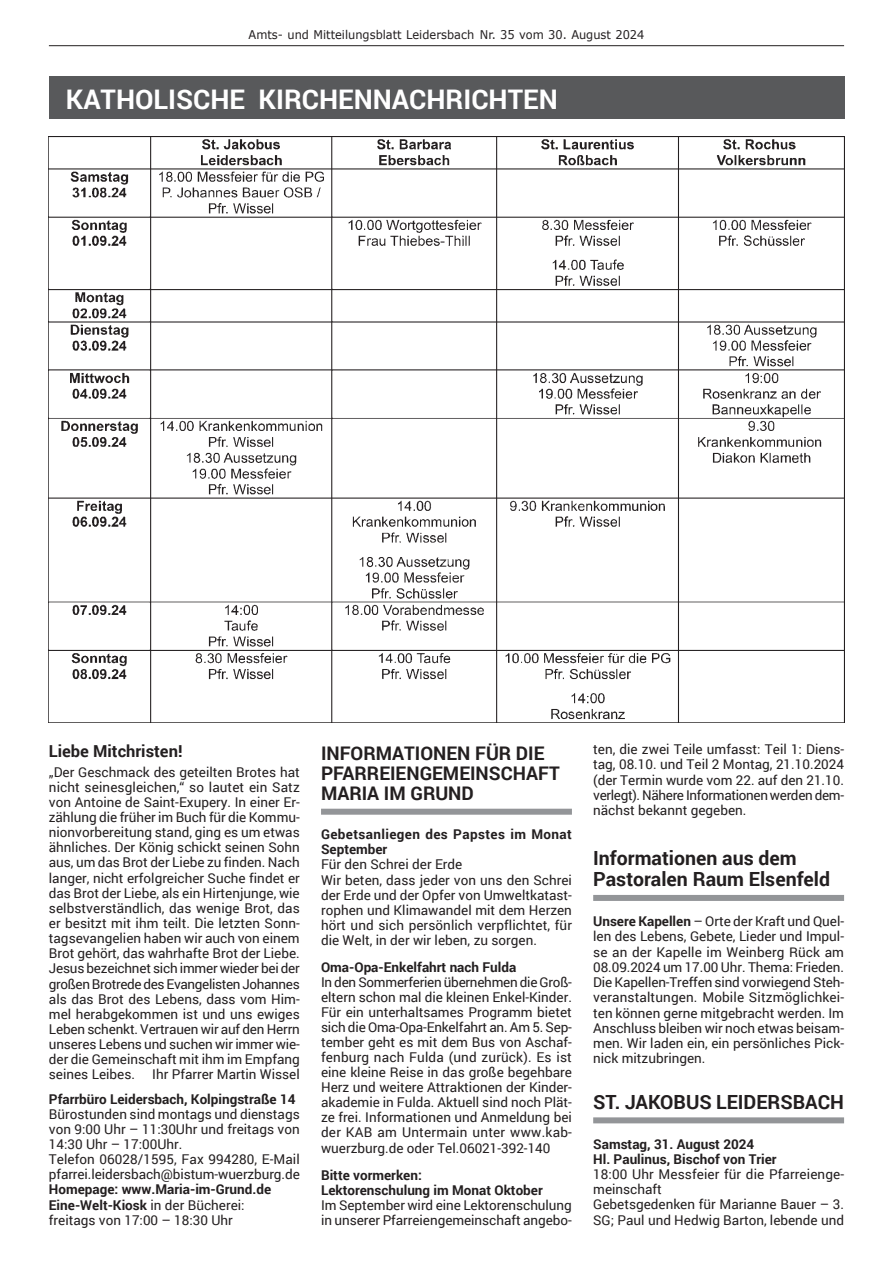
<style>
.page{position:relative;width:893px;height:1263px;background:#fff}
.page>*{position:absolute;margin:0;border:0;box-sizing:border-box;transform-origin:0 0}
.t1{font:700 27px "Roboto";color:#fff}
.t2{font:700 19.5px/21.3px "Roboto";color:#231f20}
.t3{font:700 18.75px "Roboto";color:#231f20}
.t4{font:700 16.5px "Roboto";color:#231f20}
.t5{font:13.5px/15.1px "Roboto";color:#231f20;text-align:justify}
.t6{font:700 13.5px/15.1px "Roboto";color:#231f20}
.t7{font:700 13.5px/15px "Roboto";letter-spacing:.025em;color:#231f20}
.t8{font:12px "Verdana";color:#231f20;scale:.95 1}
.s1{font-weight:400}
.s2{font-weight:700}
</style>
<div class="page">
<hr style="left:49px;top:45px;width:795px;height:1px;background:#231f20">
<div style="left:49px;top:77px;width:795px;height:42px;background:#58595b"></div>
<div style="left:593px;top:895px;width:251px;height:6px;background:#939598"></div>
<div style="left:593px;top:1117px;width:251px;height:6px;background:#939598"></div>
<div style="left:321px;top:809px;width:251px;height:6px;background:#939598"></div>
<img style="left:49px;top:136px;width:795px;height:587px">
<p class="t8" style="left:249px;top:27px;width:418px">Amts- und Mitteilungsblatt Leidersbach Nr. 35 vom 30. August 2024</p>
<h1 class="t1" style="left:66px;top:80px;width:18px">Kat</h1>
<h1 class="t1" style="left:116px;top:80px;width:35px">holis</h1>
<h1 class="t1" style="left:193px;top:80px;width:51px">cheKi</h1>
<h1 class="t1" style="left:284px;top:80px;width:73px">rchenna</h1>
<h1 class="t1" style="left:409px;top:80px;width:116px">chrichten</h1>
<p class="t4" style="left:49px;top:740px;width:135px">Liebe Mitchristen!</p>
<p class="t5" style="left:49px;top:764px;width:252px">„Der Geschmack des geteilten Brotes hat nicht seinesgleichen,“ so lautet ein Satz von Antoine de Saint-Exupery. In einer Er&shy;zählung die früher im Buch für die Kommu&shy;nionvorbereitung stand, ging es um etwas ähnliches. Der König schickt seinen Sohn aus, um das Brot der Liebe zu finden. Nach langer, nicht erfolgreicher Suche findet er das Brot der Liebe, als ein Hirtenjunge, wie selbstverständlich, das wenige Brot, das er besitzt mit ihm teilt. Die letzten Sonn&shy;tagsevangelien haben wir auch von einem Brot gehört, das wahrhafte Brot der Liebe.<br>Jesus bezeichnet sich immer wieder bei der großen Brotrede des Evangelisten Johannes als das Brot des Lebens, dass vom Him&shy;mel herabgekommen ist und uns ewiges Leben schenkt. Vertrauen wir auf den Herrn unseres Lebens und suchen wir immer wie&shy;der die Gemeinschaft mit ihm im Empfang seines Leibes.</p>
<p class="t5" style="left:152px;top:1066px;width:149px">Ihr Pfarrer Martin Wissel</p>
<p class="t6" style="left:49px;top:1091px;width:248px">Pfarrbüro Leidersbach, Kolpingstraße 14</p>
<p class="t5" style="left:49px;top:1106px;width:252px;text-align:left">Bürostunden sind montags und dienstags von 9:00 Uhr – 11:30Uhr und freitags von 14:30 Uhr – 17:00Uhr.<br>Telefon 06028/1595, Fax 994280, E-Mail pfarrei.leidersbach@bistum-wuerzburg.de</p>
<p class="t6" style="left:49px;top:1181px;width:224px">Homepage: www.Maria-im-Grund.de<br>Eine-Welt-Kiosk <span class="s1">in der Bücherei: freitags von 17:00 – 18:30 Uhr</span></p>
<h3 class="t3" style="left:321px;top:740px;width:19px">Info</h3>
<h3 class="t3" style="left:363px;top:740px;width:25px">rmationen</h3>
<h3 class="t3" style="left:475px;top:740px;width:51px">fü r die</h3>
<h3 class="t3" style="left:321px;top:760px;width:71px">Pfarreiengemeins</h3>
<h3 class="t3" style="left:501px;top:760px;width:38px">chaft</h3>
<h3 class="t3" style="left:321px;top:780px;width:128px">Maria im Grund</h3>
<p class="t7" style="left:321px;top:826px;width:252px">Gebetsanliegen des Papstes im Monat<br>September</p>
<p class="t5" style="left:321px;top:857px;width:252px;text-align:left">Für den Schrei der Erde<br>Wir beten, dass jeder von uns den Schrei der Erde und der Opfer von Umweltkatast&shy;rophen und Klimawandel mit dem Herzen hört und sich persönlich verpflichtet, für die Welt, in der wir leben, zu sorgen.</p>
<p class="t6" style="left:321px;top:959px;width:197px">Oma-Opa-Enkelfahrt nach Fulda</p>
<p class="t5" style="left:321px;top:974px;width:252px">In den Sommerferien übernehmen die Groß&shy;eltern schon mal die kleinen Enkel-Kinder.<br>Für ein unterhaltsames Programm bietet sich die Oma-Opa-Enkelfahrt an. Am 5. Sep&shy;tember geht es mit dem Bus von Aschaf&shy;fenburg nach Fulda (und zurück). Es ist eine kleine Reise in das große begehbare Herz und weitere Attraktionen der Kinder&shy;akademie in Fulda. Aktuell sind noch Plät&shy;ze frei. Informationen und Anmeldung bei der KAB am Untermain unter www.kab&shy;wuerzburg.de oder Tel.06021-392-140</p>
<p class="t6" style="left:321px;top:1167px;width:223px">Bitte vormerken:<br>Lektorenschulung im Monat Oktober</p>
<p class="t5" style="left:321px;top:1197px;width:252px">Im September wird eine Lektorenschulung in unserer Pfarreiengemeinschaft angebo-</p>
<p class="t5" style="left:593px;top:741px;width:252px">ten, die zwei Teile umfasst: Teil 1: Diens&shy;tag, 08.10. und Teil 2 Montag, 21.10.2024 (der Termin wurde vom 22. auf den 21.10. verlegt). Nähere Informationen werden dem&shy;nächst bekannt gegeben.</p>
<h2 class="t2" style="left:593px;top:847px;width:238px">Informationen aus dem<br>Pastoralen Raum Elsenfeld</h2>
<p class="t5" style="left:593px;top:913px;width:252px"><span class="s2">Unsere Kapellen</span> – Orte der Kraft und Quel&shy;len des Lebens, Gebete, Lieder und Impul&shy;se an der Kapelle im Weinberg Rück am 08.09.2024 um 17.00 Uhr. Thema: Frieden.<br>Die Kapellen-Treffen sind vorwiegend Steh&shy;veranstaltungen. Mobile Sitzmöglichkei&shy;ten können gerne mitgebracht werden. Im Anschluss bleiben wir noch etwas beisam&shy;men. Wir laden ein, ein persönliches Pick&shy;nick mitzubringen.</p>
<h2 class="t2" style="left:593px;top:1090px;width:81px">St. Jakobus</h2>
<h2 class="t2" style="left:716px;top:1090px;width:22px">Leide</h2>
<h2 class="t2" style="left:767px;top:1090px;width:27px">rsba</h2>
<h2 class="t2" style="left:818px;top:1090px;width:28px">ch</h2>
<p class="t6" style="left:593px;top:1135px;width:185px">Samstag, 31. August 2024<br>Hl. Paulinus, Bischof von Trier</p>
<p class="t5" style="left:593px;top:1166px;width:252px;text-align:left">18:00 Uhr Messfeier für die Pfarreienge&shy;meinschaft<br>Gebetsgedenken für Marianne Bauer – 3.<br>SG; Paul und Hedwig Barton, lebende und</p>
</div>
